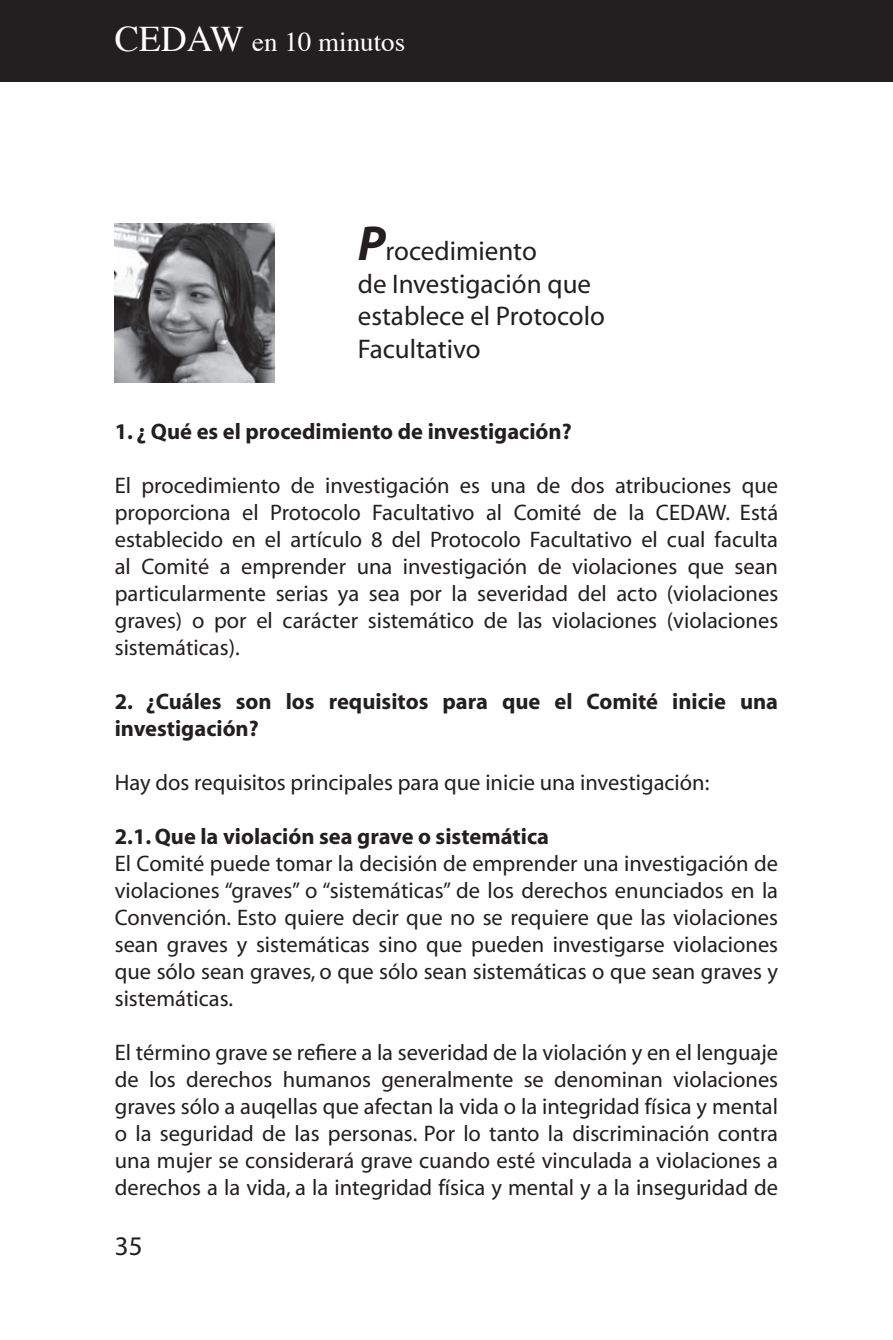
<style>
.page{position:relative;width:893px;height:1340px;background:#fff}
.page>*{position:absolute;margin:0;border:0;box-sizing:border-box;transform-origin:0 0}
.t1{font:27px/32.4px "Myriad";color:#231f20}
.t2{font:27px "Times";color:#fff}
.t3{font:22.5px/27px "Myriad";color:#231f20;text-align:justify}
.t4{font:700 22.5px/27px "Myriad";color:#231f20}
.s1{font-size:36px}
.s2{font-weight:700;font-style:italic;font-size:49.5px}
</style>
<div class="page">
<div style="left:0;top:0;width:893px;height:81px;background:#231f20"></div>
<img style="left:115px;top:223px;width:159px;height:160px">
<p class="t2" style="left:115px;top:17px;width:292px"><span class="s1">CEDAW</span> en 10 minutos</p>
<p class="t1" style="left:358px;top:236px;width:249px"><span class="s2">P</span>rocedimiento<br>de Investigación que establece el Protocolo<br>Facultativo</p>
<p class="t4" style="left:115px;top:418px;width:458px">1. ¿ Qué es el procedimiento de investigación?</p>
<p class="t3" style="left:115px;top:473px;width:665px">El procedimiento de investigación es una de dos atribuciones que proporciona el Protocolo Facultativo al Comité de la CEDAW. Está establecido en el artículo 8 del Protocolo Facultativo el cual faculta al Comité a emprender una investigación de violaciones que sean particularmente serias ya sea por la severidad del acto (violaciones graves) o por el carácter sistemático de las violaciones (violaciones sistemáticas).</p>
<p class="t4" style="left:115px;top:688px;width:665px">2. ¿Cuáles son los requisitos para que el Comité inicie una investigación?</p>
<p class="t3" style="left:115px;top:770px;width:596px">Hay dos requisitos principales para que inicie una investigación:</p>
<p class="t4" style="left:115px;top:823px;width:436px">2.1. Que la violación sea grave o sistemática</p>
<p class="t3" style="left:115px;top:851px;width:665px">El Comité puede tomar la decisión de emprender una investigación de violaciones “graves” o “sistemáticas” de los derechos enunciados en la Convención. Esto quiere decir que no se requiere que las violaciones sean graves y sistemáticas sino que pueden investigarse violaciones que sólo sean graves, o que sólo sean sistemáticas o que sean graves y sistemáticas.</p>
<p class="t3" style="left:115px;top:1040px;width:665px">El término grave se refiere a la severidad de la violación y en el lenguaje de los derechos humanos generalmente se denominan violaciones graves sólo a auqellas que afectan la vida o la integridad física y mental o la seguridad de las personas. Por lo tanto la discriminación contra una mujer se considerará grave cuando esté vinculada a violaciones a derechos a la vida, a la integridad física y mental y a la inseguridad de</p>
<p class="t1" style="left:115px;top:1231px;width:29px">35</p>
</div>
